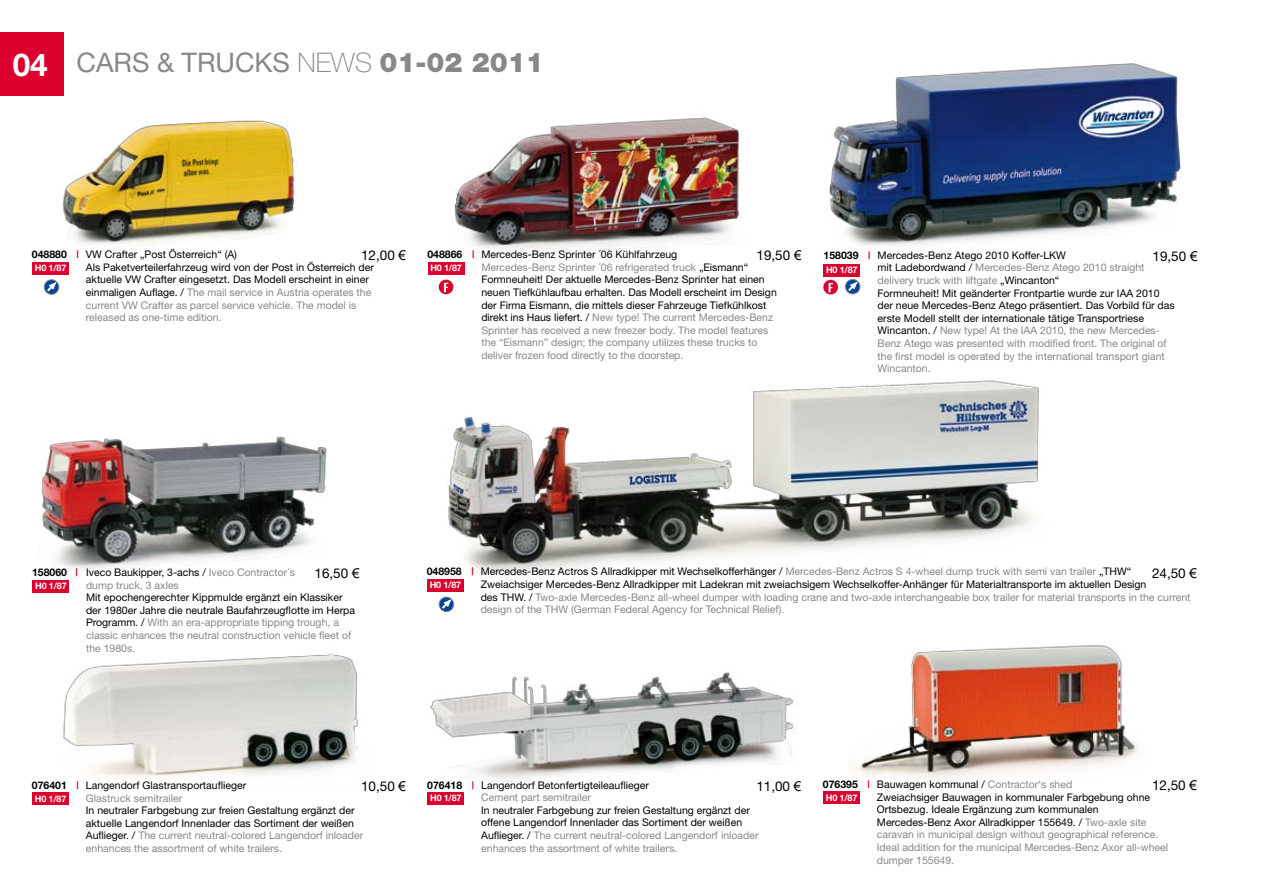
<style>
.page{position:relative;width:1263px;height:893px;background:#fff}
.page>*{position:absolute;margin:0;border:0;box-sizing:border-box;transform-origin:0 0}
.t1{font:700 31.5px "Helvetica Neue";color:#fff}
.t2{font:27px "Helvetica Neue";color:#87888a}
.t3{font:13.5px "Helvetica Neue";color:#000}
.t4{font:10.5px/12.6px "Helvetica Neue";color:#000}
.t5{font:10.5px/12.6px "Helvetica Neue";color:#87888a}
.t6{font:700 9px "Helvetica Neue";letter-spacing:-.02em;color:#fff}
.s1{font-weight:100}
.s2{font-weight:900}
.s3{font-weight:700}
.s4{font-weight:700;color:#dc002e}
.s5{color:#87888a}
.s6{font-family:"Arial"}
.s7{font-weight:700;color:#000}
.s8{color:#000}
</style>
<div class="page">
<img style="left:62px;top:120px;width:235px;height:126px">
<img style="left:856px;top:645px;width:282px;height:133px">
<img style="left:448px;top:380px;width:591px;height:195px">
<img style="left:43px;top:654px;width:315px;height:139px">
<img style="left:430px;top:672px;width:364px;height:110px">
<img style="left:829px;top:63px;width:352px;height:183px">
<img style="left:41px;top:436px;width:286px;height:137px">
<img style="left:454px;top:117px;width:289px;height:136px">
<div style="left:0;top:32px;width:64px;height:64px;background:#dc002e"></div>
<div style="left:823px;top:264px;width:37px;height:12px;background:#dc002e"></div>
<div style="left:33px;top:580px;width:36px;height:12px;background:#dc002e"></div>
<div style="left:823px;top:280px;width:15px;height:14px;background:#dc002e;border-radius:50%"></div>
<svg style="left:828px;top:283px;width:5px;height:9px"></svg>
<svg style="left:439px;top:280px;width:14px;height:14px"></svg>
<svg style="left:444px;top:283px;width:4px;height:9px"></svg>
<div style="left:428px;top:262px;width:36px;height:12px;background:#dc002e"></div>
<div style="left:32px;top:793px;width:37px;height:12px;background:#dc002e"></div>
<div style="left:823px;top:792px;width:37px;height:12px;background:#dc002e"></div>
<div style="left:32px;top:262px;width:37px;height:12px;background:#dc002e"></div>
<div style="left:427px;top:579px;width:37px;height:12px;background:#dc002e"></div>
<div style="left:427px;top:792px;width:37px;height:12px;background:#dc002e"></div>
<div style="left:44px;top:280px;width:15px;height:14px;border:1px solid #87888a;border-radius:50%"></div>
<svg style="left:45px;top:282px;width:11px;height:12px"></svg>
<svg style="left:439px;top:597px;width:15px;height:15px"></svg>
<div style="left:439px;top:597px;width:15px;height:15px;border:1px solid #87888a;border-radius:50%"></div>
<svg style="left:440px;top:600px;width:11px;height:11px"></svg>
<svg style="left:845px;top:279px;width:15px;height:15px"></svg>
<div style="left:845px;top:279px;width:15px;height:15px;border:1px solid #87888a;border-radius:50%"></div>
<svg style="left:846px;top:282px;width:11px;height:11px"></svg>
<h1 class="t1" style="left:13px;top:45px;width:37px">04</h1>
<h2 class="t2" style="left:77px;top:47px;width:469px">CARS &amp; TRUCKS <span class="s1">NEWS</span> <span class="s2">01-02 2011</span></h2>
<p class="t4" style="left:86px;top:248px;width:289px;text-indent:-54px"><span class="s3">048880</span> <span class="s4">|</span> VW Crafter „Post Österreich“ (A)<br>Als Paketverteilerfahrzeug wird von der Post in Österreich der aktuelle VW Crafter eingesetzt. Das Modell erscheint in einer einmaligen Auflage. / <span class="s5">The mail service in Austria operates the current VW Crafter as parcel service vehicle. The model is released as one-time edition.</span></p>
<p class="t3" style="left:361px;top:248px;width:47px">12,00 <span class="s6">€</span></p>
<p class="t6" style="left:35px;top:262px;width:33px">H0 1/87</p>
<p class="t4" style="left:481px;top:248px;width:297px;text-indent:-54px"><span class="s3">048866</span> <span class="s4">|</span> Mercedes-Benz Sprinter ´06 Kühlfahrzeug<br><span class="s5">Mercedes-Benz Sprinter ´06 refrigerated truck</span> „Eismann“ Formneuheit! Der aktuelle Mercedes-Benz Sprinter hat einen neuen Tiefkühlaufbau erhalten. Das Modell erscheint im Design der Firma Eismann, die mittels dieser Fahrzeuge Tiefkühlkost direkt ins Haus liefert. / <span class="s5">New type! The current Mercedes-Benz Sprinter has received a new freezer body. The model features the “Eismann” design; the company utilizes these trucks to deliver frozen food directly to the doorstep.</span></p>
<p class="t3" style="left:756px;top:248px;width:47px">19,50 <span class="s6">€</span></p>
<p class="t3" style="left:1152px;top:248px;width:47px">19,50 <span class="s6">€</span></p>
<p class="t4" style="left:877px;top:249px;width:299px;text-indent:-54px"><span class="s3">158039</span> <span class="s4">|</span> Mercedes-Benz Atego 2010 Koffer-LKW<br>mit Ladebordwand / <span class="s5">Mercedes-Benz Atego 2010 straight delivery truck with liftgate</span> „Wincanton“<br>Formneuheit! Mit geänderter Frontpartie wurde zur IAA 2010 der neue Mercedes-Benz Atego präsentiert. Das Vorbild für das erste Modell stellt der internationale tätige Transportriese Wincanton. / <span class="s5">New type! At the IAA 2010, the new Mercedes-Benz Atego was presented with modified front. The original of the first model is operated by the international transport giant Wincanton.</span></p>
<p class="t6" style="left:430px;top:262px;width:33px">H0 1/87</p>
<p class="t6" style="left:826px;top:264px;width:33px">H0 1/87</p>
<p class="t5" style="left:86px;top:566px;width:210px;text-indent:-54px"><span class="s7">158060</span> <span class="s4">|</span> <span class="s8">Iveco Baukipper, 3-achs /</span> Iveco Contractor´s dump truck, 3 axles</p>
<p class="t4" style="left:86px;top:591px;width:270px">Mit epochengerechter Kippmulde ergänzt ein Klassiker der 1980er Jahre die neutrale Baufahrzeugflotte im Herpa Programm. / <span class="s5">With an era-appropriate tipping trough, a classic enhances the neutral construction vehicle fleet of the 1980s.</span></p>
<p class="t3" style="left:314px;top:565px;width:47px">16,50 <span class="s6">€</span></p>
<p class="t6" style="left:35px;top:580px;width:33px">H0 1/87</p>
<p class="t5" style="left:481px;top:565px;width:711px;text-indent:-54px"><span class="s7">048958</span> <span class="s4">|</span> <span class="s8">Mercedes-Benz Actros S Allradkipper mit Wechselkofferhänger /</span> Mercedes-Benz Actros S 4-wheel dump truck with semi van trailer <span class="s8">„THW“ Zweiachsiger Mercedes-Benz Allradkipper mit Ladekran mit zweiachsigem Wechselkoffer-Anhänger für Materialtransporte im aktuellen Design<br>des THW. /</span> Two-axle Mercedes-Benz all-wheel dumper with loading crane and two-axle interchangeable box trailer for material transports in the current design of the THW (German Federal Agency for Technical Relief).</p>
<p class="t3" style="left:1152px;top:565px;width:47px">24,50 <span class="s6">€</span></p>
<p class="t6" style="left:430px;top:580px;width:33px">H0 1/87</p>
<p class="t5" style="left:877px;top:778px;width:293px;text-indent:-54px"><span class="s7">076395</span> <span class="s4">|</span> <span class="s8">Bauwagen kommunal /</span> Contractor‘s shed<br><span class="s8">Zweiachsiger Bauwagen in kommunaler Farbgebung ohne Ortsbezug. Ideale Ergänzung zum kommunalen Mercedes-Benz Axor Allradkipper 155649. /</span> Two-axle site caravan in municipal design without geographical reference.<br>Ideal addition for the municipal Mercedes-Benz Axor all-wheel dumper 155649.</p>
<p class="t3" style="left:361px;top:778px;width:47px">10,50 <span class="s6">€</span></p>
<p class="t3" style="left:1152px;top:777px;width:47px">12,50 <span class="s6">€</span></p>
<p class="t4" style="left:427px;top:778px;width:223px;text-align:center"><span class="s3">076418</span> <span class="s4">|</span> Langendorf Betonfertigteileauflieger<br><span class="s5">Cement part semitrailer</span></p>
<p class="t4" style="left:481px;top:803px;width:279px">In neutraler Farbgebung zur freien Gestaltung ergänzt der offene Langendorf Innenlader das Sortiment der weißen Auflieger. / <span class="s5">The current neutral-colored Langendorf inloader enhances the assortment of white trailers.</span></p>
<p class="t3" style="left:756px;top:778px;width:47px">11,00 <span class="s6">€</span></p>
<p class="t4" style="left:86px;top:779px;width:162px;text-indent:-54px"><span class="s3">076401</span> <span class="s4">|</span> Langendorf Glastransportauflieger<br><span class="s5">Glastruck semitrailer</span></p>
<p class="t4" style="left:86px;top:804px;width:279px">In neutraler Farbgebung zur freien Gestaltung ergänzt der aktuelle Langendorf Innenlader das Sortiment der weißen Auflieger. / <span class="s5">The current neutral-colored Langendorf inloader enhances the assortment of white trailers.</span></p>
<p class="t6" style="left:35px;top:793px;width:33px">H0 1/87</p>
<p class="t6" style="left:826px;top:792px;width:33px">H0 1/87</p>
<p class="t6" style="left:430px;top:793px;width:33px">H0 1/87</p>
</div>
